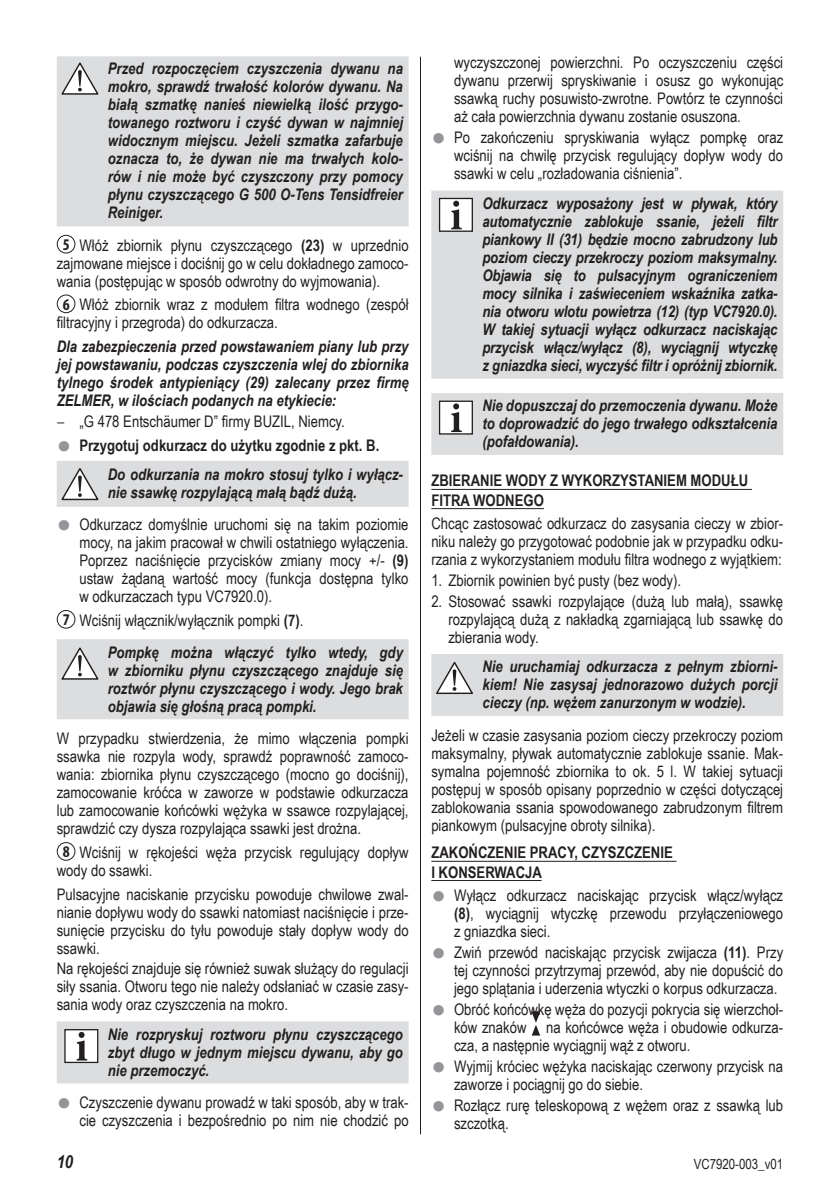
<style>
.page{position:relative;width:840px;height:1191px;background:#fff}
.page>*{position:absolute;margin:0;border:0;box-sizing:border-box;transform-origin:0 0}
.t1{font:italic 700 18px "Arial Narrow";color:#231f20}
.t2{font:16px/18px "Arial Narrow";color:#231f20;text-align:justify}
.t3{font:italic 700 16px/18px "Arial Narrow";color:#231f20;text-align:justify}
.t4{font:700 16px/19.2px "Arial Narrow";color:#231f20}
.t5{font:14px "Arial Narrow";color:#231f20}
.s1{font-family:"Myriad Pro";font-weight:700;font-stretch:condensed;font-size:16.4px}
.s2{font-weight:700}
.s3{font-family:"Myriad Pro"}
.s4{font-family:"Arial";font-weight:400;font-size:24px;color:#939598}
.s5{font-style:italic}
.s6{font-family:"Arial";font-size:24px;color:#939598}
.s7{font-weight:700;font-style:italic}
</style>
<div class="page">
<hr style="left:420px;top:57px;width:1px;height:1077px;background:#231f20">
<div style="left:57px;top:56px;width:351px;height:170px;background:#dcdddf"></div>
<div style="left:57px;top:461px;width:351px;height:46px;background:#dcdddf"></div>
<div style="left:57px;top:639px;width:351px;height:80px;background:#dcdddf"></div>
<div style="left:57px;top:1021px;width:351px;height:62px;background:#dcdddf"></div>
<svg style="left:61px;top:62px;width:38px;height:33px"></svg>
<div style="left:57px;top:235px;width:18px;height:18px;border:1px solid #231f20;border-radius:50%"></div>
<div style="left:57px;top:294px;width:18px;height:19px;border:1px solid #231f20;border-radius:50%"></div>
<svg style="left:61px;top:468px;width:38px;height:33px"></svg>
<div style="left:57px;top:610px;width:18px;height:18px;border:1px solid #231f20;border-radius:50%"></div>
<svg style="left:61px;top:647px;width:38px;height:33px"></svg>
<div style="left:57px;top:842px;width:18px;height:18px;border:1px solid #231f20;border-radius:50%"></div>
<div style="left:65px;top:1029px;width:33px;height:33px;background:#fff"></div>
<div style="left:64px;top:1029px;width:34px;height:34px;border:1px solid #231f20"></div>
<svg style="left:77px;top:1032px;width:10px;height:28px"></svg>
<div style="left:431px;top:191px;width:351px;height:188px;background:#dcdddf"></div>
<div style="left:431px;top:393px;width:351px;height:62px;background:#dcdddf"></div>
<hr style="left:431px;top:489px;width:320px;height:1px;background:#231f20">
<hr style="left:431px;top:508px;width:112px;height:1px;background:#231f20">
<div style="left:431px;top:654px;width:351px;height:62px;background:#dcdddf"></div>
<hr style="left:431px;top:860px;width:245px;height:1px;background:#231f20">
<hr style="left:431px;top:880px;width:110px;height:1px;background:#231f20">
<div style="left:439px;top:198px;width:33px;height:33px;background:#fff"></div>
<div style="left:438px;top:198px;width:34px;height:34px;border:1px solid #231f20"></div>
<svg style="left:451px;top:201px;width:10px;height:28px"></svg>
<div style="left:439px;top:401px;width:33px;height:33px;background:#fff"></div>
<div style="left:438px;top:400px;width:34px;height:34px;border:1px solid #231f20"></div>
<svg style="left:451px;top:403px;width:10px;height:29px"></svg>
<svg style="left:436px;top:662px;width:37px;height:33px"></svg>
<svg style="left:531px;top:1011px;width:9px;height:24px"></svg>
<p class="t3" style="left:108px;top:59px;width:296px">Przed rozpoczęciem czyszczenia dywanu na mokro, sprawdź trwałość kolorów dywanu. Na białą szmatkę nanieś niewielką ilość przygo&shy;towanego roztworu i czyść dywan w najmniej widocznym miejscu. Jeżeli szmatka zafarbuje oznacza to, że dywan nie ma trwałych kolo&shy;rów i nie może być czyszczony przy pomocy płynu czyszczącego G 500 O-Tens Tensidfreier Reiniger.</p>
<p class="t2" style="left:57px;top:235px;width:353px;text-indent:6px"><span class="s1">5</span> Włóż zbiornik płynu czyszczącego <span class="s2">(23)</span> w uprzednio zajmowane miejsce i dociśnij go w celu dokładnego zamoco&shy;wania (postępując w sposób odwrotny do wyjmowania).</p>
<p class="t2" style="left:57px;top:295px;width:353px;text-indent:6px"><span class="s1">6</span> Włóż zbiornik wraz z modułem filtra wodnego (zespół filtracyjny i przegroda) do odkurzacza.</p>
<p class="t3" style="left:57px;top:336px;width:353px">Dla zabezpieczenia przed powstawaniem piany lub przy jej powstawaniu, podczas czyszczenia wlej do zbiornika tylnego środek antypieniący (29) zalecany przez firmę ZELMER, w ilościach podanych na etykiecie:</p>
<p class="t2" style="left:57px;top:411px;width:289px"><span class="s3">–</span> „G 478 Entschäumer D” firmy BUZIL, Niemcy.</p>
<p class="t4" style="left:108px;top:429px;width:296px;line-height:29.4px;text-indent:-51px"><span class="s4">●</span> Przygotuj odkurzacz do użytku zgodnie z pkt. B.<br><span class="s5">Do odkurzania na mokro stosuj tylko i wyłącz-</span></p>
<p class="t3" style="left:108px;top:482px;width:250px">nie ssawkę rozpylającą małą bądź dużą.</p>
<p class="t2" style="left:79px;top:515px;width:330px;text-indent:-23px"><span class="s6">●</span> Odkurzacz domyślnie uruchomi się na takim poziomie mocy, na jakim pracował w chwili ostatniego wyłączenia.<br>Poprzez naciśnięcie przycisków zmiany mocy +/- <span class="s2">(9) </span>ustaw żądaną wartość mocy (funkcja dostępna tylko w odkurzaczach typu VC7920.0).</p>
<p class="t2" style="left:108px;top:603px;width:296px;line-height:32.2px;text-indent:-45px"><span class="s1">7</span> Wciśnij włącznik/wyłącznik pompki <span class="s2">(7)</span>.<br><span class="s7">Pompkę można włączyć tylko wtedy, gdy</span></p>
<p class="t3" style="left:108px;top:660px;width:296px">w zbiorniku płynu czyszczącego znajduje się roztwór płynu czyszczącego i wody. Jego brak objawia się głośną pracą pompki.</p>
<p class="t2" style="left:57px;top:729px;width:353px">W przypadku stwierdzenia, że mimo włączenia pompki ssawka nie rozpyla wody, sprawdź poprawność zamoco&shy;wania: zbiornika płynu czyszczącego (mocno go dociśnij), zamocowanie króćca w zaworze w podstawie odkurzacza lub zamocowanie końcówki wężyka w ssawce rozpylającej, sprawdzić czy dysza rozpylająca ssawki jest drożna.</p>
<p class="t2" style="left:57px;top:842px;width:353px;text-indent:6px"><span class="s1">8</span> Wciśnij w rękojeści węża przycisk regulujący dopływ wody do ssawki.</p>
<p class="t2" style="left:57px;top:884px;width:353px">Pulsacyjne naciskanie przycisku powoduje chwilowe zwal&shy;nianie dopływu wody do ssawki natomiast naciśnięcie i prze&shy;sunięcie przycisku do tyłu powoduje stały dopływ wody do ssawki.</p>
<p class="t2" style="left:57px;top:959px;width:353px">Na rękojeści znajduje się również suwak służący do regulacji siły ssania. Otworu tego nie należy odsłaniać w czasie zasy&shy;sania wody oraz czyszczenia na mokro.</p>
<p class="t3" style="left:108px;top:1024px;width:296px">Nie rozpryskuj roztworu płynu czyszczącego zbyt długo w jednym miejscu dywanu, aby go nie przemoczyć.</p>
<p class="t2" style="left:57px;top:1092px;width:353px;text-align:right"><span class="s6">●</span> Czyszczenie dywanu prowadź w taki sposób, aby w trak&shy;cie czyszczenia i bezpośrednio po nim nie chodzić po</p>
<p class="t2" style="left:454px;top:53px;width:330px">wyczyszczonej powierzchni. Po oczyszczeniu części dywanu przerwij spryskiwanie i osusz go wykonując ssawką ruchy posuwisto-zwrotne. Powtórz te czynności aż cała powierzchnia dywanu zostanie osuszona.</p>
<p class="t2" style="left:454px;top:128px;width:330px;text-indent:-23px"><span class="s6">●</span> Po zakończeniu spryskiwania wyłącz pompkę oraz wciśnij na chwilę przycisk regulujący dopływ wody do ssawki w celu „rozładowania ciśnienia”.</p>
<p class="t3" style="left:482px;top:193px;width:296px">Odkurzacz wyposażony jest w pływak, który automatycznie zablokuje ssanie, jeżeli filtr piankowy II (31) będzie mocno zabrudzony lub poziom cieczy przekroczy poziom maksymalny.<br>Objawia się to pulsacyjnym ograniczeniem mocy silnika i zaświeceniem wskaźnika zatka&shy;nia otworu wlotu powietrza (12) (typ VC7920.0).<br>W takiej sytuacji wyłącz odkurzacz naciskając przycisk włącz/wyłącz (8), wyciągnij wtyczkę z gniazdka sieci, wyczyść filtr i opróżnij zbiornik.</p>
<p class="t3" style="left:482px;top:396px;width:296px">Nie dopuszczaj do przemoczenia dywanu. Może to doprowadzić do jego trwałego odkształcenia (pofałdowania).</p>
<p class="t4" style="left:431px;top:470px;width:318px">ZBIERANIE WODY Z WYKORZYSTANIEM MODUŁU<br>FITRA WODNEGO</p>
<p class="t2" style="left:431px;top:514px;width:353px">Chcąc zastosować odkurzacz do zasysania cieczy w zbior&shy;niku należy go przygotować podobnie jak w przypadku odku&shy;rzania z wykorzystaniem modułu filtra wodnego z wyjątkiem:</p>
<p class="t2" style="left:431px;top:571px;width:251px">1. Zbiornik powinien być pusty (bez wody).</p>
<p class="t2" style="left:448px;top:592px;width:336px;text-indent:-17px">2. Stosować ssawki rozpylające (dużą lub małą), ssawkę rozpylającą dużą z nakładką zgarniającą lub ssawkę do zbierania wody.</p>
<p class="t3" style="left:482px;top:657px;width:296px">Nie uruchamiaj odkurzacza z pełnym zbiorni&shy;kiem! Nie zasysaj jednorazowo dużych porcji cieczy (np. wężem zanurzonym w wodzie).</p>
<p class="t2" style="left:431px;top:725px;width:353px">Jeżeli w czasie zasysania poziom cieczy przekroczy poziom maksymalny, pływak automatycznie zablokuje ssanie. Mak&shy;symalna pojemność zbiornika to ok. 5 l. W takiej sytuacji postępuj w sposób opisany poprzednio w części dotyczącej zablokowania ssania spowodowanego zabrudzonym filtrem piankowym (pulsacyjne obroty silnika).</p>
<p class="t4" style="left:431px;top:842px;width:243px">ZAKOŃCZENIE PRACY, CZYSZCZENIE<br>I KONSERWACJA</p>
<p class="t2" style="left:454px;top:886px;width:330px;text-indent:-23px"><span class="s6">●</span> Wyłącz odkurzacz naciskając przycisk włącz/wyłącz <span class="s2">(8)</span>, wyciągnij wtyczkę przewodu przyłączeniowego z gniazdka sieci.</p>
<p class="t2" style="left:454px;top:942px;width:330px;text-indent:-23px"><span class="s6">●</span> Zwiń przewód naciskając przycisk zwijacza <span class="s2">(11)</span>. Przy tej czynności przytrzymaj przewód, aby nie dopuścić do jego splątania i uderzenia wtyczki o korpus odkurzacza.</p>
<p class="t2" style="left:454px;top:999px;width:330px;text-indent:-23px"><span class="s6">●</span> Obróć końcówkę węża do pozycji pokrycia się wierzchoł&shy;ków znaków na końcówce węża i obudowie odkurza&shy;cza, a następnie wyciągnij wąż z otworu.</p>
<p class="t2" style="left:454px;top:1056px;width:330px;text-indent:-23px"><span class="s6">●</span> Wyjmij króciec wężyka naciskając czerwony przycisk na zaworze i pociągnij go do siebie.</p>
<p class="t2" style="left:454px;top:1095px;width:330px;text-indent:-23px"><span class="s6">●</span> Rozłącz rurę teleskopową z wężem oraz z ssawką lub szczotką.</p>
<p class="t1" style="left:57px;top:1148px;width:18px">10</p>
<p class="t5" style="left:693px;top:1154px;width:91px">VC7920-003_v01</p>
</div>
